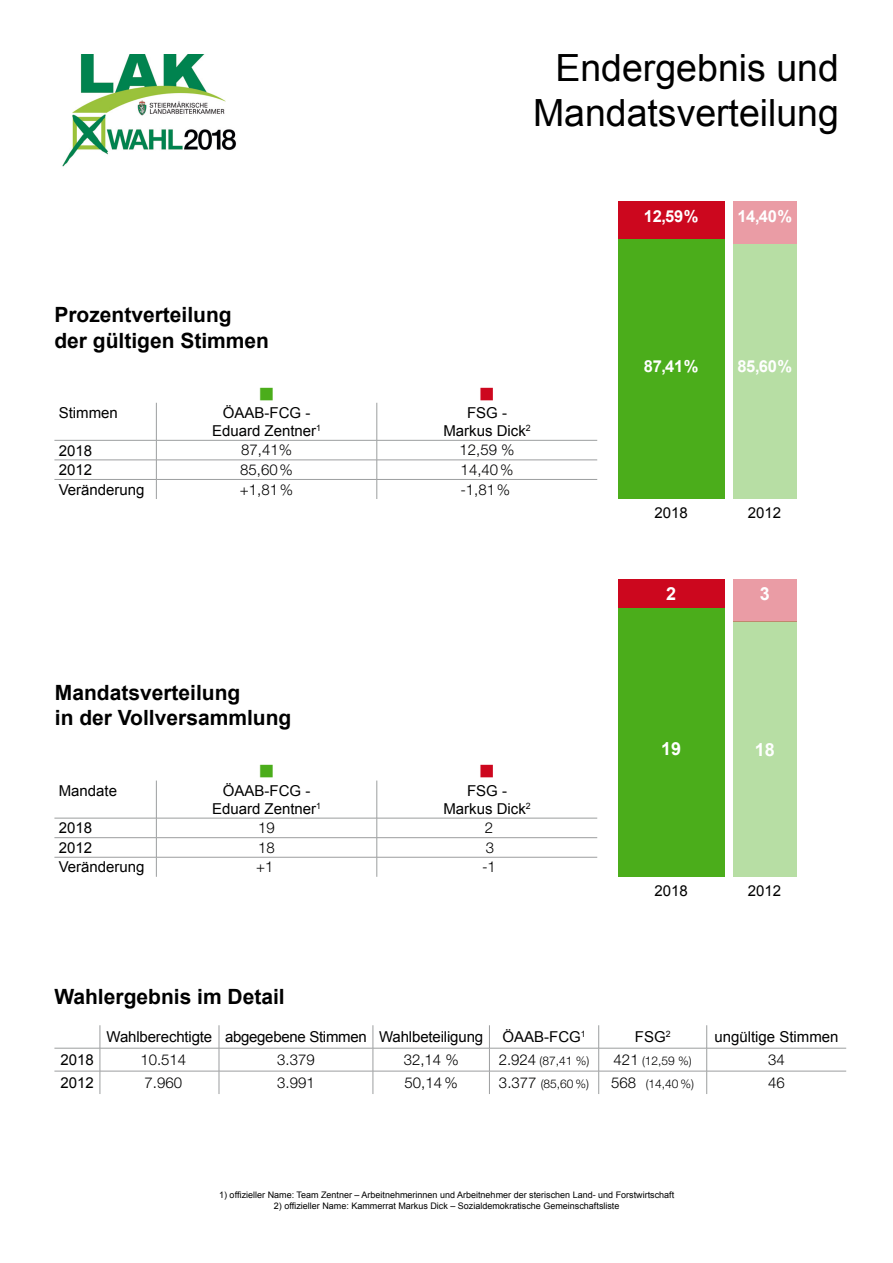
<style>
.page{position:relative;width:893px;height:1263px;background:#fff}
.page>*{position:absolute;margin:0;border:0;box-sizing:border-box;transform-origin:0 0}
.t1{font:37.5px "Arial";color:#000}
.t2{font:21.6px "Wingdings";color:#4bad1b}
.t3{font:21.6px "Wingdings";color:#cd071e}
.t4{font:700 21px/25.2px "Arial";color:#000}
.t5{font:700 18px "Arial";color:#fff}
.t6{font:700 16.5px "Arial";letter-spacing:-.02em;color:#fff}
.t7{font:15px/18px "Arial";color:#000;text-align:center}
.t8{font:300 15px "Helvetica Neue LT Std";color:#000}
.t9{font:15px "Arial";letter-spacing:-.02em;color:#000}
.t10{font:300 12px "Helvetica Neue LT Std";color:#000}
.t11{font:9px "Arial";color:#000}
.s1{font-size:15px}
</style>
<div class="page">
<img style="left:62px;top:54px;width:175px;height:113px">
<hr style="left:54px;top:460px;width:102px;height:1px;background:#9c9e9f">
<hr style="left:156px;top:460px;width:221px;height:1px;background:#9c9e9f">
<hr style="left:377px;top:460px;width:220px;height:1px;background:#9c9e9f">
<hr style="left:54px;top:479px;width:102px;height:1px;background:#9c9e9f">
<hr style="left:156px;top:479px;width:221px;height:1px;background:#9c9e9f">
<svg style="left:156px;top:441px;width:1px;height:58px"></svg>
<hr style="left:377px;top:479px;width:220px;height:1px;background:#9c9e9f">
<svg style="left:377px;top:441px;width:1px;height:58px"></svg>
<hr style="left:156px;top:403px;width:1px;height:37px;background:#9c9e9f">
<hr style="left:377px;top:403px;width:1px;height:37px;background:#9c9e9f">
<hr style="left:54px;top:440px;width:102px;height:1px;background:#9c9e9f">
<hr style="left:156px;top:440px;width:221px;height:1px;background:#9c9e9f">
<hr style="left:377px;top:440px;width:220px;height:1px;background:#9c9e9f">
<hr style="left:54px;top:1048px;width:46px;height:1px;background:#9c9e9f">
<hr style="left:100px;top:1048px;width:119px;height:1px;background:#9c9e9f">
<hr style="left:219px;top:1048px;width:154px;height:1px;background:#9c9e9f">
<hr style="left:373px;top:1048px;width:116px;height:1px;background:#9c9e9f">
<hr style="left:489px;top:1048px;width:110px;height:1px;background:#9c9e9f">
<hr style="left:599px;top:1048px;width:108px;height:1px;background:#9c9e9f">
<hr style="left:707px;top:1048px;width:139px;height:1px;background:#9c9e9f">
<hr style="left:54px;top:1071px;width:46px;height:1px;background:#9c9e9f">
<hr style="left:100px;top:1071px;width:119px;height:1px;background:#9c9e9f">
<svg style="left:100px;top:1025px;width:1px;height:69px"></svg>
<hr style="left:219px;top:1071px;width:154px;height:1px;background:#9c9e9f">
<svg style="left:219px;top:1025px;width:1px;height:69px"></svg>
<hr style="left:373px;top:1071px;width:116px;height:1px;background:#9c9e9f">
<svg style="left:373px;top:1025px;width:1px;height:69px"></svg>
<hr style="left:489px;top:1071px;width:110px;height:1px;background:#9c9e9f">
<svg style="left:489px;top:1025px;width:1px;height:69px"></svg>
<hr style="left:599px;top:1071px;width:108px;height:1px;background:#9c9e9f">
<svg style="left:598px;top:1025px;width:1px;height:69px"></svg>
<hr style="left:707px;top:1071px;width:139px;height:1px;background:#9c9e9f">
<svg style="left:706px;top:1025px;width:1px;height:69px"></svg>
<div style="left:618px;top:239px;width:106px;height:260px;background:#4bad1b"></div>
<div style="left:733px;top:244px;width:64px;height:255px;background:#b7dea4"></div>
<div style="left:733px;top:201px;width:64px;height:43px;background:#ea9ca5"></div>
<hr style="left:54px;top:837px;width:102px;height:1px;background:#9c9e9f">
<hr style="left:156px;top:837px;width:221px;height:1px;background:#9c9e9f">
<hr style="left:377px;top:837px;width:220px;height:1px;background:#9c9e9f">
<hr style="left:54px;top:857px;width:102px;height:1px;background:#9c9e9f">
<hr style="left:156px;top:857px;width:221px;height:1px;background:#9c9e9f">
<svg style="left:156px;top:819px;width:1px;height:58px"></svg>
<hr style="left:377px;top:857px;width:220px;height:1px;background:#9c9e9f">
<svg style="left:377px;top:819px;width:1px;height:58px"></svg>
<hr style="left:156px;top:780px;width:1px;height:38px;background:#9c9e9f">
<hr style="left:377px;top:780px;width:1px;height:38px;background:#9c9e9f">
<hr style="left:54px;top:818px;width:102px;height:1px;background:#9c9e9f">
<hr style="left:156px;top:818px;width:221px;height:1px;background:#9c9e9f">
<hr style="left:377px;top:818px;width:220px;height:1px;background:#9c9e9f">
<div style="left:618px;top:607px;width:106px;height:270px;background:#4bad1b"></div>
<div style="left:733px;top:622px;width:64px;height:255px;background:#b7dea4"></div>
<div style="left:733px;top:579px;width:64px;height:43px;background:#ea9ca5"></div>
<div style="left:618px;top:201px;width:106px;height:38px;background:#cc071e"></div>
<div style="left:618px;top:579px;width:106px;height:28px;background:#cc071e"></div>
<p class="t1" style="left:555px;top:44px;width:285px">Endergebnis und</p>
<p class="t1" style="left:533px;top:89px;width:307px">Mandatsverteilung</p>
<p class="t4" style="left:54px;top:303px;width:179px">Prozentverteilung</p>
<p class="t4" style="left:54px;top:328px;width:216px">der gültigen Stimmen</p>
<p class="t2" style="left:259px;top:382px;width:18px">■</p>
<p class="t3" style="left:479px;top:382px;width:18px">■</p>
<p class="t7" style="left:59px;top:404px;width:61px">Stimmen</p>
<p class="t7" style="left:212px;top:404px;width:111px">ÖAAB-FCG -<br>Eduard Zentner<sup>1</sup></p>
<p class="t7" style="left:443px;top:404px;width:89px">FSG -<br>Markus Dick<sup>2</sup></p>
<p class="t7" style="left:59px;top:441px;width:35px">2018</p>
<p class="t8" style="left:241px;top:441px;width:52px">87,41%</p>
<p class="t8" style="left:459px;top:441px;width:57px">12,59 %</p>
<p class="t7" style="left:59px;top:461px;width:35px">2012</p>
<p class="t8" style="left:240px;top:460px;width:54px">85,60%</p>
<p class="t8" style="left:461px;top:460px;width:54px">14,40%</p>
<p class="t7" style="left:59px;top:481px;width:87px">Veränderung</p>
<p class="t8" style="left:240px;top:480px;width:55px">+1,81%</p>
<p class="t8" style="left:460px;top:480px;width:51px">-1,81%</p>
<p class="t4" style="left:55px;top:681px;width:238px">Mandatsverteilung<br>in der Vollversammlung</p>
<p class="t2" style="left:259px;top:760px;width:18px">■</p>
<p class="t3" style="left:479px;top:760px;width:18px">■</p>
<p class="t7" style="left:59px;top:782px;width:60px">Mandate</p>
<p class="t7" style="left:212px;top:782px;width:111px">ÖAAB-FCG -<br>Eduard Zentner<sup>1</sup></p>
<p class="t7" style="left:443px;top:782px;width:89px">FSG -<br>Markus Dick<sup>2</sup></p>
<p class="t7" style="left:59px;top:819px;width:35px">2018</p>
<p class="t8" style="left:258px;top:819px;width:18px">19</p>
<p class="t8" style="left:485px;top:819px;width:10px">2</p>
<p class="t7" style="left:59px;top:839px;width:35px">2012</p>
<p class="t8" style="left:258px;top:838px;width:18px">18</p>
<p class="t8" style="left:486px;top:838px;width:10px">3</p>
<p class="t7" style="left:59px;top:858px;width:87px">Veränderung</p>
<p class="t8" style="left:256px;top:858px;width:19px">+1</p>
<p class="t8" style="left:482px;top:858px;width:15px">-1</p>
<p class="t4" style="left:54px;top:985px;width:232px">Wahlergebnis im Detail</p>
<p class="t6" style="left:644px;top:205px;width:56px">12,59%</p>
<p class="t6" style="left:737px;top:205px;width:56px">14,40%</p>
<p class="t6" style="left:644px;top:355px;width:56px">87,41%</p>
<p class="t6" style="left:737px;top:355px;width:56px">85,60%</p>
<p class="t7" style="left:654px;top:504px;width:35px">2018</p>
<p class="t7" style="left:748px;top:504px;width:35px">2012</p>
<p class="t5" style="left:666px;top:581px;width:12px">2</p>
<p class="t5" style="left:760px;top:581px;width:12px">3</p>
<p class="t5" style="left:661px;top:737px;width:22px">19</p>
<p class="t5" style="left:755px;top:737px;width:22px">18</p>
<p class="t7" style="left:654px;top:882px;width:35px">2018</p>
<p class="t7" style="left:748px;top:882px;width:35px">2012</p>
<p class="t7" style="left:107px;top:1028px;width:107px">Wahlberechtigte</p>
<p class="t9" style="left:225px;top:1027px;width:143px">abgegebene Stimmen</p>
<p class="t7" style="left:379px;top:1028px;width:106px">Wahlbeteiligung</p>
<p class="t7" style="left:502px;top:1028px;width:85px">ÖAAB-FCG<sup>1</sup></p>
<p class="t7" style="left:635px;top:1028px;width:37px">FSG<sup>2</sup></p>
<p class="t7" style="left:714px;top:1028px;width:126px">ungültige Stimmen</p>
<p class="t7" style="left:60px;top:1051px;width:35px">2018</p>
<p class="t8" style="left:140px;top:1050px;width:47px">10.514</p>
<p class="t8" style="left:277px;top:1050px;width:39px">3.379</p>
<p class="t8" style="left:404px;top:1050px;width:57px">32,14 %</p>
<p class="t10" style="left:499px;top:1053px;width:92px"><span class="s1">2.924</span> (87,41 %)</p>
<p class="t10" style="left:614px;top:1053px;width:80px"><span class="s1">421</span> (12,59 %)</p>
<p class="t8" style="left:768px;top:1050px;width:18px">34</p>
<p class="t7" style="left:60px;top:1074px;width:35px">2012</p>
<p class="t8" style="left:145px;top:1073px;width:39px">7.960</p>
<p class="t8" style="left:277px;top:1073px;width:39px">3.991</p>
<p class="t8" style="left:404px;top:1073px;width:55px">50,14 %</p>
<p class="t10" style="left:499px;top:1076px;width:92px"><span class="s1">3.377</span> (85,60 %)</p>
<p class="t10" style="left:611px;top:1076px;width:84px"><span class="s1">568</span> (14,40 %)</p>
<p class="t8" style="left:768px;top:1073px;width:18px">46</p>
<p class="t11" style="left:219px;top:1189px;width:457px">1) offizieller Name: Team Zentner – Arbeitnehmerinnen und Arbeitnehmer der sterischen Land- und Forstwirtschaft</p>
<p class="t11" style="left:274px;top:1200px;width:347px">2) offizieller Name: Kammerrat Markus Dick – Sozialdemokratische Gemeinschaftsliste</p>
</div>
